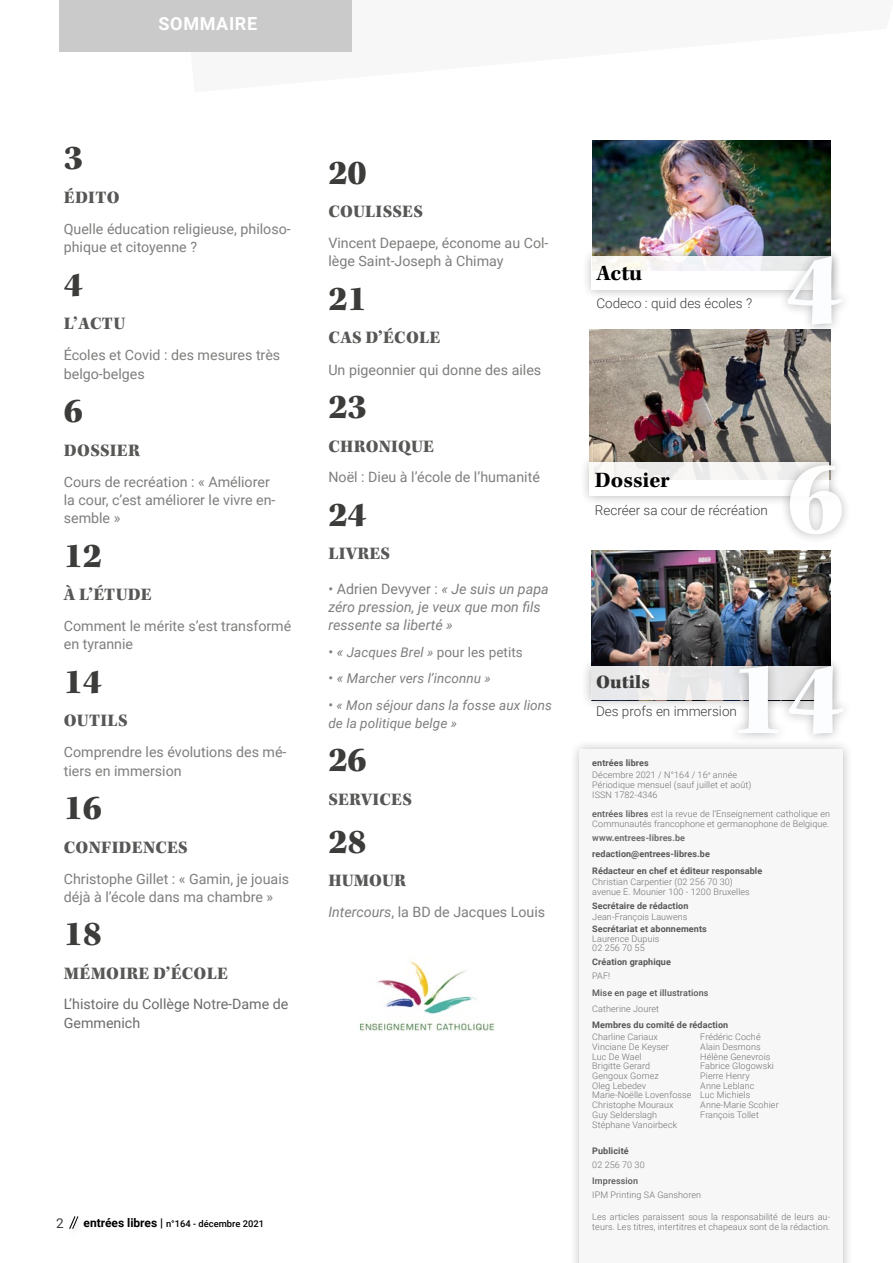
<style>
.page{position:relative;width:893px;height:1263px;background:#fff}
.page>*{position:absolute;margin:0;border:0;box-sizing:border-box;transform-origin:0 0}
.t1{font:900 36px "Kepler Std";color:#3c3c3b}
.t2{font:700 22.5px "Kepler Std";letter-spacing:-.005em;color:#000}
.t3{font:900 19.5px "Kepler Std";letter-spacing:.01em;color:#3c3c3b}
.t4{font:900 18px "Kepler Std";letter-spacing:.015em;color:#575756}
.t5{font:700 18px "Roboto";letter-spacing:.035em;color:#fff}
.t6{font:14.25px/18.8px "Roboto";color:#7e7e7d}
.t7{font:italic 14.25px/18px "Roboto";color:#7e7e7d}
.t8{font:14.25px/18.8px "Roboto";color:#6b6b6a}
.t9{font:italic 13.5px/18px "Roboto";letter-spacing:.005em;color:#7e7e7d}
.t10{font:300 13.5px "Roboto";color:#3d3d3c}
.t11{font:13.5px "Roboto";letter-spacing:.005em;color:#7e7e7d}
.t12{font:13.5px "Roboto";color:#3c3c3b}
.t13{font:500 9.3px "Roboto";color:#000}
.t14{font:300 9px/9.8px "Roboto";letter-spacing:.01em;color:#706f6f}
.t15{font:700 9px/16.2px "Roboto";letter-spacing:.01em;color:#575756}
.t16{font:500 9px "Roboto";letter-spacing:.01em;color:#575756}
.t17{font:700 9px "Roboto";letter-spacing:.01em;color:#706f6f}
.s1{font-style:normal}
.s2{font-size:14.25px}
.s3{font-style:italic;font-size:14.25px}
.s4{font-style:italic}
.s5{font-style:normal;font-size:14.25px}
.s6{font-weight:700;font-size:12px}
.s7{font-size:12px}
.s8{font-weight:700;color:#575756}
.s9{font-weight:500;color:#575756}
</style>
<div class="page">
<svg style="left:69px;top:1216px;width:9px;height:13px"></svg>
<img style="left:592px;top:140px;width:238px;height:106px">
<div style="left:569px;top:739px;width:284px;height:524px;background:#000;opacity:.3"></div>
<div style="left:579px;top:750px;width:264px;height:513px;background:#f7f7f7"></div>
<div style="left:60px;top:0;width:292px;height:52px;background:#cacacb"></div>
<img style="left:359px;top:961px;width:136px;height:71px">
<img style="left:591px;top:550px;width:239px;height:106px">
<div style="left:580px;top:656px;width:261px;height:55px;background:#000;opacity:.3"></div>
<div style="left:591px;top:666px;width:239px;height:34px;background:linear-gradient(to bottom,#ebeaea,#ececed)"></div>
<div style="left:728px;top:656px;width:125px;height:88px;background:#000;opacity:.3"></div>
<svg style="left:737px;top:666px;width:106px;height:68px"></svg>
<div style="left:581px;top:246px;width:260px;height:55px;background:#000;opacity:.3"></div>
<div style="left:591px;top:256px;width:240px;height:34px;background:linear-gradient(to bottom,#f3f2f2,#fff)"></div>
<div style="left:778px;top:247px;width:74px;height:88px;background:#000;opacity:.3"></div>
<svg style="left:787px;top:256px;width:55px;height:69px"></svg>
<img style="left:590px;top:330px;width:240px;height:122px">
<div style="left:579px;top:452px;width:260px;height:55px;background:#000;opacity:.3"></div>
<div style="left:590px;top:462px;width:239px;height:34px;background:linear-gradient(to bottom,#efeeec,#fff)"></div>
<div style="left:779px;top:455px;width:73px;height:90px;background:#000;opacity:.3"></div>
<svg style="left:790px;top:465px;width:52px;height:69px"></svg>
<h3 class="t5" style="left:159px;top:11px;width:100px">SOMMAIRE</h3>
<h1 class="t1" style="left:64px;top:138px;width:21px">3</h1>
<h3 class="t4" style="left:64px;top:187px;width:57px">ÉDITO</h3>
<h3 class="t6" style="left:64px;top:219px;width:229px">Quelle éducation religieuse, philoso&shy;phique et citoyenne ?</h3>
<h1 class="t1" style="left:64px;top:264px;width:21px">4</h1>
<h3 class="t4" style="left:64px;top:313px;width:63px">L’ACTU</h3>
<h3 class="t6" style="left:64px;top:345px;width:218px">Écoles et Covid : des mesures très belgo-belges</h3>
<h1 class="t1" style="left:64px;top:391px;width:21px">6</h1>
<h3 class="t4" style="left:64px;top:440px;width:78px">DOSSIER</h3>
<h3 class="t6" style="left:64px;top:472px;width:213px">Cours de recréation : « Améliorer la cour, c’est améliorer le vivre en&shy;semble »</h3>
<h1 class="t1" style="left:64px;top:535px;width:40px">12</h1>
<h3 class="t4" style="left:64px;top:585px;width:89px">À L’ÉTUDE</h3>
<h3 class="t6" style="left:64px;top:617px;width:229px;line-height:18px">Comment le mérite s’est transformé en tyrannie</h3>
<h1 class="t1" style="left:64px;top:661px;width:40px">14</h1>
<h3 class="t4" style="left:64px;top:710px;width:65px">OUTILS</h3>
<h3 class="t6" style="left:64px;top:742px;width:224px">Comprendre les évolutions des mé&shy;tiers en immersion</h3>
<h1 class="t1" style="left:64px;top:787px;width:40px">16</h1>
<h3 class="t4" style="left:64px;top:837px;width:126px">CONFIDENCES</h3>
<h3 class="t6" style="left:64px;top:869px;width:227px;line-height:18px">Christophe Gillet : « Gamin, je jouais déjà à l’école dans ma chambre »</h3>
<h1 class="t1" style="left:64px;top:913px;width:40px">18</h1>
<h3 class="t4" style="left:64px;top:963px;width:166px">MÉMOIRE D’ÉCOLE</h3>
<h3 class="t8" style="left:64px;top:994px;width:226px">L’histoire du Collège Notre-Dame de<br>Gemmenich</h3>
<h1 class="t1" style="left:328px;top:152px;width:40px">20</h1>
<h3 class="t4" style="left:328px;top:201px;width:96px">COULISSES</h3>
<h3 class="t6" style="left:328px;top:233px;width:222px;line-height:18px">Vincent Depaepe, économe au Col&shy;lège Saint-Joseph à Chimay</h3>
<h1 class="t1" style="left:328px;top:278px;width:40px">21</h1>
<h3 class="t4" style="left:328px;top:327px;width:114px">CAS D’ÉCOLE</h3>
<h3 class="t6" style="left:328px;top:360px;width:214px">Un pigeonnier qui donne des ailes</h3>
<h1 class="t1" style="left:328px;top:386px;width:40px">23</h1>
<h3 class="t4" style="left:328px;top:436px;width:107px">CHRONIQUE</h3>
<h3 class="t6" style="left:328px;top:467px;width:213px">Noël : Dieu à l’école de l’humanité</h3>
<h1 class="t1" style="left:328px;top:494px;width:40px">24</h1>
<h3 class="t4" style="left:328px;top:543px;width:63px">LIVRES</h3>
<h3 class="t7" style="left:328px;top:580px;width:222px"><span class="s1">• Adrien Devyver :</span> « Je suis un papa zéro pression, je veux que mon fils ressente sa liberté »</h3>
<h3 class="t11" style="left:328px;top:643px;width:196px"><span class="s2">•</span> <span class="s3">«</span> <span class="s4">Jacques Brel »</span> pour les petits</h3>
<h3 class="t9" style="left:328px;top:669px;width:164px"><span class="s5">•</span> <span class="s2">«</span> Marcher vers l’inconnu »</h3>
<h3 class="t9" style="left:328px;top:696px;width:225px"><span class="s5">•</span> « Mon séjour dans la fosse aux lions de la politique belge »</h3>
<h1 class="t1" style="left:328px;top:740px;width:40px">26</h1>
<h3 class="t4" style="left:328px;top:789px;width:85px">SERVICES</h3>
<h1 class="t1" style="left:328px;top:821px;width:40px">28</h1>
<h3 class="t4" style="left:328px;top:870px;width:79px">HUMOUR</h3>
<h3 class="t6" style="left:328px;top:902px;width:218px"><span class="s4">Intercours</span>, la BD de Jacques Louis</h3>
<h3 class="t12" style="left:56px;top:1213px;width:9px">2</h3>
<p class="t13" style="left:84px;top:1217px;width:182px"><span class="s6">entrées libres</span> <span class="s7">|</span> n°164 - décembre 2021</p>
<h2 class="t2" style="left:596px;top:260px;width:47px">Actu</h2>
<h3 class="t10" style="left:596px;top:293px;width:157px">Codeco : quid des écoles ?</h3>
<h2 class="t2" style="left:595px;top:467px;width:77px">Dossier</h2>
<h3 class="t10" style="left:595px;top:500px;width:174px">Recréer sa cour de récréation</h3>
<h3 class="t3" style="left:596px;top:671px;width:55px">Outils</h3>
<h3 class="t10" style="left:596px;top:702px;width:142px">Des profs en immersion</h3>
<p class="t14" style="left:592px;top:757px;width:146px;line-height:11.9px"><span class="s8">entrées libres<br></span>Décembre 2021 / N°164 / 16<sup>e</sup> année</p>
<p class="t14" style="left:592px;top:779px;width:161px">Périodique mensuel (sauf juillet et août)<br>ISSN 1782-4346</p>
<p class="t14" style="left:592px;top:809px;width:239px"><span class="s9">entrées libres</span> est la revue de l’Enseignement catholique en<br>Communautés francophone et germanophone de Belgique.</p>
<p class="t17" style="left:592px;top:831px;width:94px">www.entrees-libres.be</p>
<p class="t15" style="left:592px;top:846px;width:171px">redaction@entrees-libres.be<br>Rédacteur en chef et éditeur responsable</p>
<p class="t14" style="left:592px;top:877px;width:159px">Christian Carpentier (02 256 70 30) avenue E. Mounier 100 - 1200 Bruxelles</p>
<p class="t15" style="left:592px;top:898px;width:98px">Secrétaire de rédaction</p>
<p class="t14" style="left:592px;top:912px;width:97px">Jean-François Lauwens</p>
<p class="t15" style="left:592px;top:921px;width:116px">Secrétariat et abonnements</p>
<p class="t14" style="left:592px;top:934px;width:69px;line-height:9px">Laurence Dupuis<br>02 256 70 55</p>
<p class="t15" style="left:592px;top:954px;width:80px">Création graphique</p>
<p class="t14" style="left:592px;top:971px;width:19px">PAF!</p>
<p class="t16" style="left:592px;top:986px;width:118px">Mise en page et illustrations</p>
<p class="t14" style="left:592px;top:1003px;width:68px">Catherine Jouret</p>
<p class="t15" style="left:592px;top:1016px;width:137px">Membres du comité de rédaction</p>
<p class="t14" style="left:592px;top:1031px;width:67px">Charline Cariaux</p>
<p class="t14" style="left:700px;top:1031px;width:62px">Frédéric Coché</p>
<p class="t14" style="left:592px;top:1041px;width:78px">Vinciane De Keyser</p>
<p class="t14" style="left:700px;top:1041px;width:62px">Alain Desmons</p>
<p class="t14" style="left:592px;top:1051px;width:51px">Luc De Wael</p>
<p class="t14" style="left:700px;top:1051px;width:72px">Hélène Genevrois</p>
<p class="t14" style="left:592px;top:1061px;width:59px">Brigitte Gerard</p>
<p class="t14" style="left:700px;top:1061px;width:75px">Fabrice Glogowski</p>
<p class="t14" style="left:592px;top:1070px;width:68px">Gengoux Gomez</p>
<p class="t14" style="left:700px;top:1070px;width:51px">Pierre Henry</p>
<p class="t14" style="left:592px;top:1080px;width:55px">Oleg Lebedev</p>
<p class="t14" style="left:592px;top:1080px;width:164px;text-indent:108px">Anne Leblanc<br>Marie-Noëlle Lovenfosse Luc Michiels<br>Christophe Mouraux</p>
<p class="t14" style="left:700px;top:1100px;width:80px">Anne-Marie Scohier</p>
<p class="t14" style="left:592px;top:1109px;width:66px">Guy Selderslagh</p>
<p class="t14" style="left:700px;top:1109px;width:60px">François Tollet</p>
<p class="t14" style="left:592px;top:1119px;width:86px">Stéphane Vanoirbeck</p>
<p class="t15" style="left:592px;top:1142px;width:38px">Publicité</p>
<p class="t14" style="left:592px;top:1159px;width:54px">02 256 70 30</p>
<p class="t16" style="left:592px;top:1174px;width:47px">Impression</p>
<p class="t14" style="left:592px;top:1190px;width:110px">IPM Printing SA Ganshoren</p>
<p class="t14" style="left:592px;top:1211px;width:239px">Les articles paraissent sous la responsabilité de leurs au&shy;teurs. Les titres, intertitres et chapeaux sont de la rédaction.</p>
</div>
